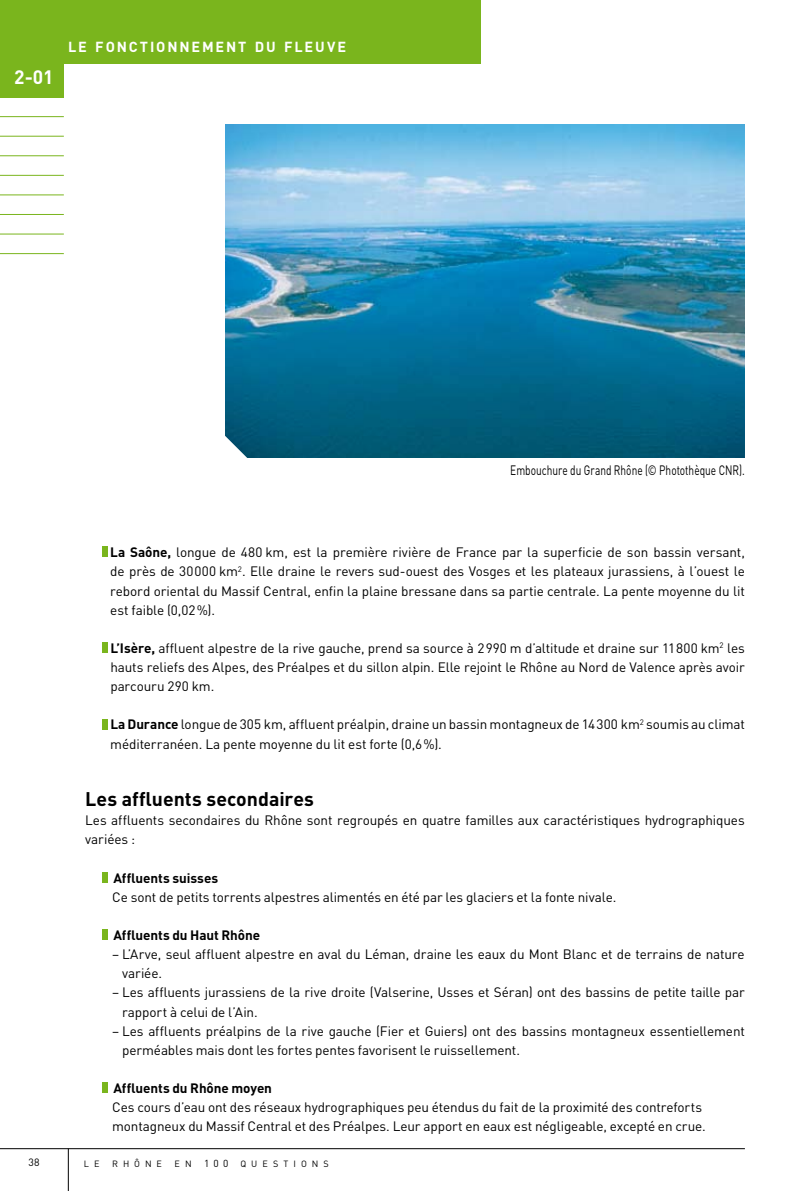
<style>
.page{position:relative;width:796px;height:1191px;background:#fff}
.page>*{position:absolute;margin:0;border:0;box-sizing:border-box;transform-origin:0 0}
.t1{font:700 19.5px "DIN";color:#000}
.t2{font:700 19.2px "DIN";color:#fff}
.t3{font:700 14.4px "DIN";letter-spacing:.13em;color:#fff}
.t4{font:13.5px/19.2px "DIN";letter-spacing:-.01em;color:#000}
.t5{font:700 13.5px "DIN";letter-spacing:-.005em;color:#000}
.t6{font:13.5px "DIN";letter-spacing:-.01em;color:#000;scale:.75 1}
.t7{font:10.5px "DIN";color:#000}
.t8{font:9px "DIN";letter-spacing:.555em;color:#000}
.s1{font-weight:700}
.s2{font-size:10.2px}
</style>
<div class="page">
<hr style="left:68px;top:1148px;width:1px;height:43px;background:#000">
<hr style="left:0;top:1148px;width:744px;height:1px;background:#000">
<div style="left:0;top:0;width:480px;height:64px;background:#7ab51d"></div>
<div style="left:0;top:0;width:64px;height:98px;background:#7ab51d"></div>
<hr style="left:0;top:116px;width:64px;height:1px;background:#7ab51d">
<hr style="left:0;top:136px;width:64px;height:1px;background:#7ab51d">
<hr style="left:0;top:155px;width:64px;height:1px;background:#7ab51d">
<hr style="left:0;top:175px;width:64px;height:1px;background:#7ab51d">
<hr style="left:0;top:194px;width:64px;height:1px;background:#7ab51d">
<hr style="left:0;top:214px;width:64px;height:1px;background:#7ab51d">
<hr style="left:0;top:234px;width:64px;height:1px;background:#7ab51d">
<hr style="left:0;top:253px;width:64px;height:1px;background:#7ab51d">
<div style="left:102px;top:546px;width:5px;height:11px;background:#7ab51d"></div>
<div style="left:102px;top:642px;width:5px;height:11px;background:#7ab51d"></div>
<div style="left:102px;top:719px;width:5px;height:10px;background:#7ab51d"></div>
<div style="left:102px;top:872px;width:5px;height:10px;background:#7ab51d"></div>
<div style="left:102px;top:929px;width:5px;height:11px;background:#7ab51d"></div>
<div style="left:102px;top:1082px;width:5px;height:11px;background:#7ab51d"></div>
<img style="left:225px;top:124px;width:519px;height:334px">
<svg style="left:225px;top:434px;width:23px;height:24px"></svg>
<h2 class="t2" style="left:14px;top:64px;width:41px">2-01</h2>
<p class="t3" style="left:68px;top:37px;width:279px">LE FONCTIONNEMENT DU FLEUVE</p>
<p class="t6" style="left:510px;top:461px;width:314px">Embouchure du Grand Rhône (© Photothèque CNR).</p>
<p class="t4" style="left:110px;top:542px;width:635px;text-align:justify"><span class="s1">La Saône,</span> longue de 480 km, est la première rivière de France par la superficie de son bassin versant, de près de 30000 km<sup>2</sup>. Elle draine le revers sud-ouest des Vosges et les plateaux jurassiens, à l’ouest le rebord oriental du Massif Central, enfin la plaine bressane dans sa partie centrale. La pente moyenne du lit est faible (0,02%).</p>
<p class="t4" style="left:110px;top:638px;width:635px;text-align:justify"><span class="s1">L’Isère,</span> affluent alpestre de la rive gauche, prend sa source à 2990 m d’altitude et draine sur 11800 km<sup>2</sup> les hauts reliefs des Alpes, des Préalpes et du sillon alpin. Elle rejoint le Rhône au Nord de Valence après avoir parcouru 290 km.</p>
<p class="t4" style="left:110px;top:714px;width:635px"><span class="s1">La Durance</span> longue de 305 km, affluent préalpin, draine un bassin montagneux de 14300 km<sup>2</sup> soumis au climat méditerranéen. La pente moyenne du lit est forte (0,6%).</p>
<h1 class="t1" style="left:85px;top:786px;width:230px">Les affluents secondaires</h1>
<p class="t4" style="left:85px;top:810px;width:660px">Les affluents secondaires du Rhône sont regroupés en quatre familles aux caractéristiques hydrographiques variées :</p>
<p class="t5" style="left:113px;top:869px;width:106px">Affluents suisses</p>
<p class="t4" style="left:112px;top:887px;width:505px">Ce sont de petits torrents alpestres alimentés en été par les glaciers et la fonte nivale.</p>
<p class="t5" style="left:113px;top:926px;width:148px">Affluents du Haut Rhône</p>
<p class="t4" style="left:122px;top:944px;width:624px;text-indent:-10px">– L’Arve, seul affluent alpestre en aval du Léman, draine les eaux du Mont Blanc et de terrains de nature variée.</p>
<p class="t4" style="left:122px;top:982px;width:624px;text-indent:-10px">– Les affluents jurassiens de la rive droite (Valserine, Usses et Séran) ont des bassins de petite taille par rapport à celui de l’Ain.</p>
<p class="t4" style="left:122px;top:1021px;width:624px;text-indent:-10px">– Les affluents préalpins de la rive gauche (Fier et Guiers) ont des bassins montagneux essentiellement perméables mais dont les fortes pentes favorisent le ruissellement.</p>
<p class="t5" style="left:113px;top:1079px;width:160px">Affluents du Rhône moyen</p>
<p class="t4" style="left:112px;top:1097px;width:595px">Ces cours d’eau ont des réseaux hydrographiques peu étendus du fait de la proximité des contreforts montagneux du Massif Central et des Préalpes. Leur apport en eaux est négligeable, excepté en crue.</p>
<p class="t7" style="left:29px;top:1155px;width:12px">38</p>
<p class="t8" style="left:84px;top:1158px;width:17px">L E</p>
<p class="t8" style="left:112px;top:1158px;width:51px">RHÔNE</p>
<p class="t8" style="left:174px;top:1158px;width:156px">EN <span class="s2">100</span> QUESTIONS</p>
</div>
